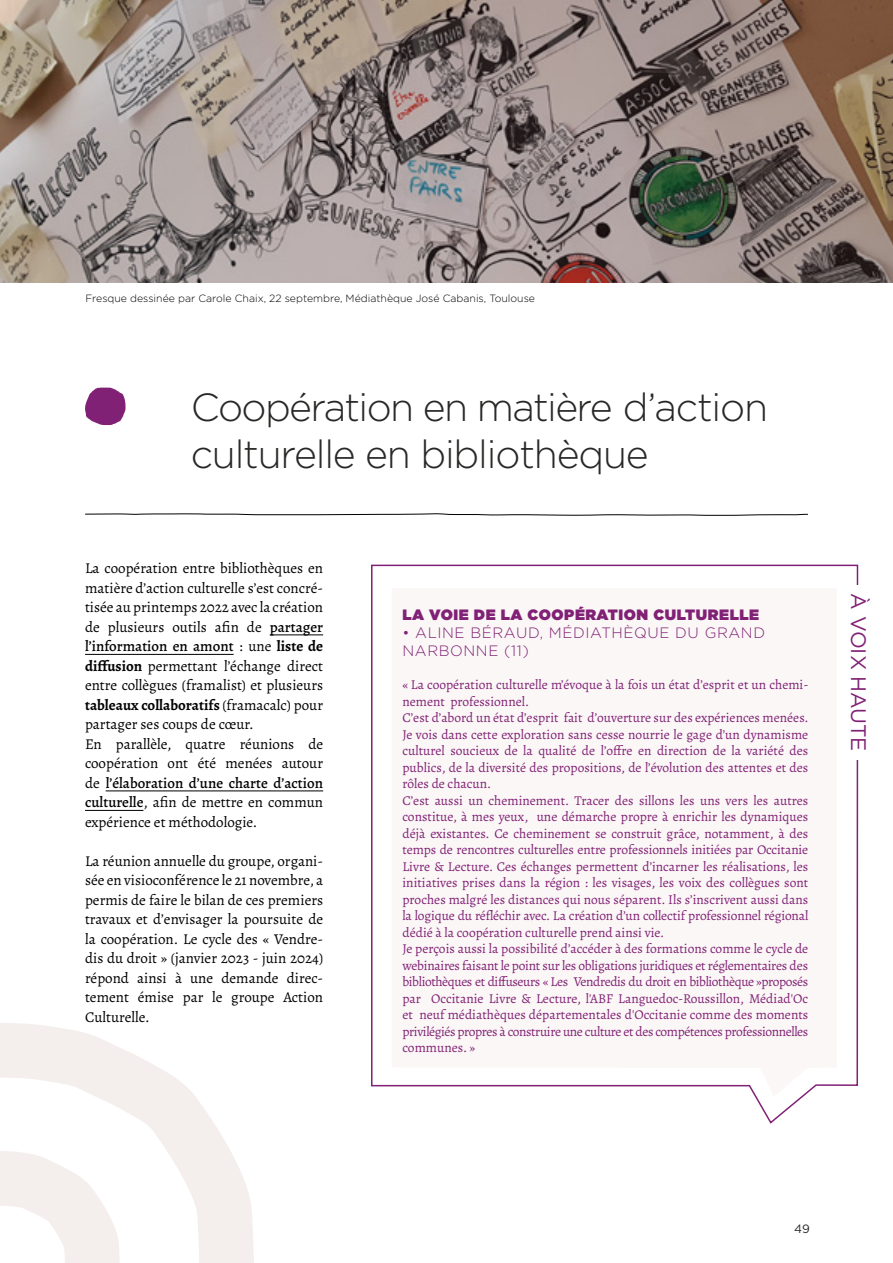
<style>
.page{position:relative;width:893px;height:1263px;background:#fff}
.page>*{position:absolute;margin:0;border:0;box-sizing:border-box;transform-origin:0 0}
.t1{font:300 39.15px/47px "Gotham";letter-spacing:-.03em;color:#282827}
.t2{font:21px "Gotham";color:#802175}
.t3{font:15px/19.5px "Alegreya";color:#000}
.t4{font:300 15px/18px "Gotham";letter-spacing:.04em;color:#802175}
.t5{font:900 15px "Gotham";letter-spacing:.04em;color:#802175}
.t6{font:13.5px/16.5px "Alegreya";color:#802175}
.t7{font:12px "Gotham";color:#282827}
.t8{font:300 10.5px "Gotham";color:#000}
.s1{font-weight:500}
.s2{font-weight:700}
</style>
<div class="page">
<img style="left:0;top:0;width:893px;height:283px">
<svg style="left:85px;top:387px;width:41px;height:38px"></svg>
<svg style="left:85px;top:513px;width:723px;height:3px"></svg>
<svg style="left:371px;top:564px;width:488px;height:560px"></svg>
<div style="left:392px;top:588px;width:445px;height:508px;background:#fbf7f6"></div>
<div style="left:845px;top:585px;width:23px;height:175px;background:#fff"></div>
<hr style="left:270px;top:634px;width:53px;height:1px;background:#000">
<hr style="left:85px;top:654px;width:149px;height:1px;background:#000">
<hr style="left:106px;top:790px;width:217px;height:1px;background:#000">
<hr style="left:85px;top:810px;width:58px;height:1px;background:#000">
<svg style="left:0;top:1023px;width:254px;height:240px"></svg>
<svg style="left:0;top:1108px;width:163px;height:155px"></svg>
<p class="t8" style="left:85px;top:291px;width:451px">Fresque dessinée par Carole Chaix, 22 septembre, Médiathèque José Cabanis, Toulouse</p>
<h1 class="t1" style="left:191px;top:383px;width:579px">Coopération en matière d’action culturelle en bibliothèque</h1>
<p class="t3" style="left:85px;top:559px;width:240px">La coopération entre bibliothèques en matière d’action culturelle s’est concré&shy;tisée au printemps 2022 avec la création de plusieurs outils afin de <span class="s1">partager l’information en amont</span> : une <span class="s2">liste de diffusion</span> permettant l’échange direct entre collègues (framalist) et plusieurs <span class="s2">tableaux collaboratifs</span> (framacalc) pour partager ses coups de cœur.<br>En parallèle, quatre réunions de coopération ont été menées autour de <span class="s1">l’élaboration d’une charte d’action culturelle</span>, afin de mettre en commun expérience et méthodologie.</p>
<p class="t3" style="left:85px;top:851px;width:240px;text-align:justify">La réunion annuelle du groupe, organi&shy;sée en visioconférence le 21 novembre, a permis de faire le bilan de ces premiers travaux et d’envisager la poursuite de la coopération. Le cycle des « Vendre&shy;dis du droit » (janvier 2023 - juin 2024) répond ainsi à une demande direc&shy;tement émise par le groupe Action Culturelle.</p>
<p class="t5" style="left:402px;top:604px;width:358px">LA VOIE DE LA COOPÉRATION CULTURELLE</p>
<p class="t4" style="left:402px;top:623px;width:364px">• ALINE BÉRAUD, MÉDIATHÈQUE DU GRAND<br>NARBONNE (11)</p>
<p class="t6" style="left:402px;top:676px;width:408px">« La coopération culturelle m’évoque à la fois un état d’esprit et un chemi&shy;nement professionnel.<br>C’est d’abord un état d’esprit fait d’ouverture sur des expériences menées.<br>Je vois dans cette exploration sans cesse nourrie le gage d’un dynamisme culturel soucieux de la qualité de l’offre en direction de la variété des publics, de la diversité des propositions, de l’évolution des attentes et des rôles de chacun.<br>C’est aussi un cheminement. Tracer des sillons les uns vers les autres constitue, à mes yeux, une démarche propre à enrichir les dynamiques déjà existantes. Ce cheminement se construit grâce, notamment, à des temps de rencontres culturelles entre professionnels initiées par Occitanie Livre &amp; Lecture. Ces échanges permettent d’incarner les réalisations, les initiatives prises dans la région : les visages, les voix des collègues sont proches malgré les distances qui nous séparent. Ils s’inscrivent aussi dans la logique du réfléchir avec. La création d’un collectif professionnel régional dédié à la coopération culturelle prend ainsi vie.<br>Je perçois aussi la possibilité d’accéder à des formations comme le cycle de webinaires faisant le point sur les obligations juridiques et réglementaires des bibliothèques et diffuseurs « Les Vendredis du droit en bibliothèque »proposés par Occitanie Livre &amp; Lecture, l'ABF Languedoc-Roussillon, Médiad'Oc et neuf médiathèques départementales d'Occitanie comme des moments privilégiés propres à construire une culture et des compétences professionnelles communes. »</p>
<h2 class="t2" style="left:872px;top:593px;width:160px;rotate:90deg">À VOIX HAUTE</h2>
<p class="t7" style="left:794px;top:1221px;width:17px">49</p>
</div>
